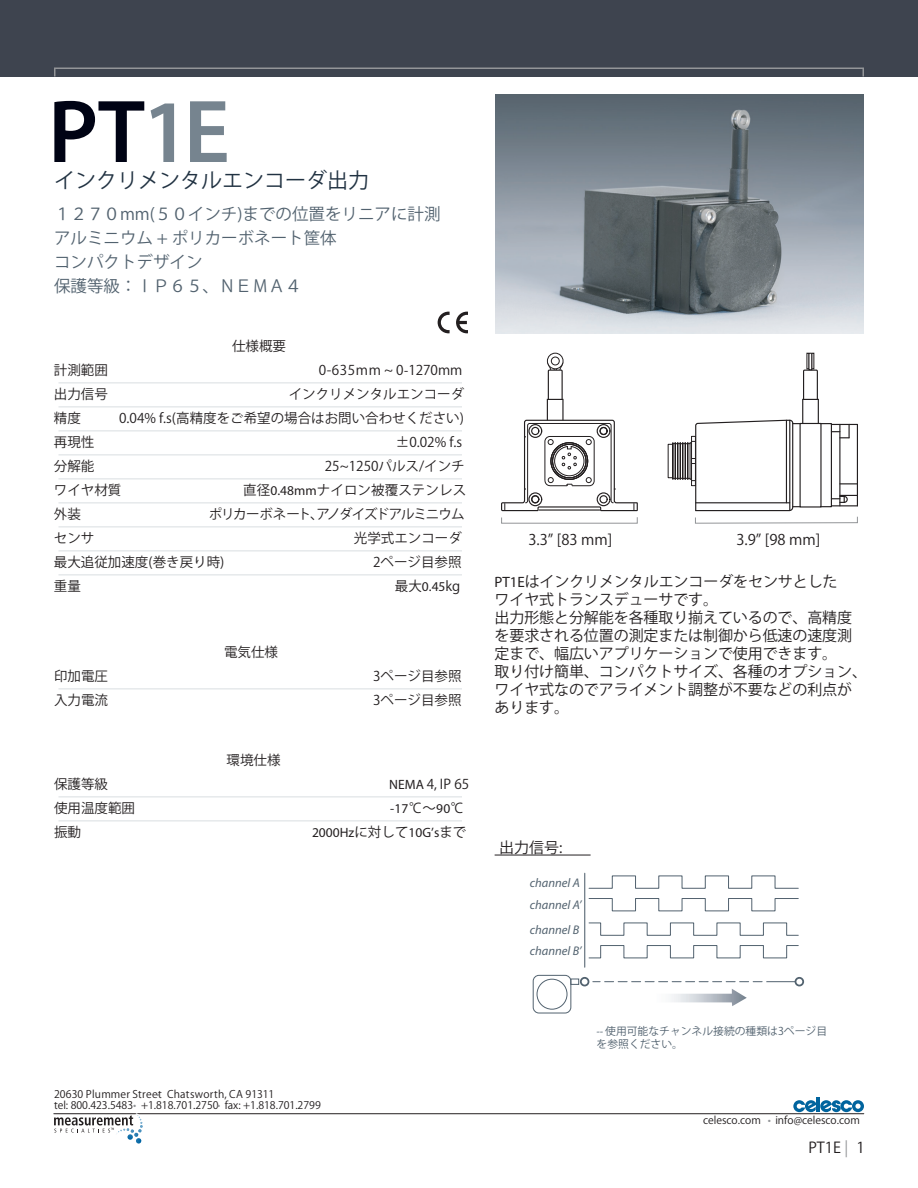
<style>
.page{position:relative;width:918px;height:1188px;background:#fff}
.page>*{position:absolute;margin:0;border:0;box-sizing:border-box;transform-origin:0 0}
.t1{font:600 90px "Myriad Pro";color:#000314}
.t2{font:21px "Koz Go Pro";color:#213242}
.t3{font:16.5px/24px "Koz Go Pro";color:#52626f}
.t4{font:15px/18px "Koz Go Pro";letter-spacing:-.005em;color:#231f20}
.t5{font:15px "Officina Sans";color:#231f20}
.t6{font:14.7px "Officina Sans";color:#231f20}
.t7{font:13.5px/24px "Koz Go Pro";color:#231f20}
.t8{font:13.5px "Myriad Pro";color:#231f20}
.t9{font:13.5px "Koz Go Pro";letter-spacing:-.08em;color:#231f20}
.t10{font:italic 12.6px/22px "Myriad Pro";color:#52626f}
.t11{font:10.8px/12.9px "Koz Go Pro";color:#52626f}
.t12{font:10.5px "Officina Sans";color:#231f20}
.t13{font:10.5px "Officina Sans";letter-spacing:.02em;color:#231f20}
.t14{font:500 10.5px "Helvetica Neue";color:#231f20}
.s1{color:#76848f}
.s2{font-family:"Myriad Pro"}
.s3{font-family:"Koz Go Pro"}
.s4{color:#939598}
.s5{font-family:"Myriad Pro";font-style:italic}
</style>
<div class="page">
<hr style="left:54px;top:1113px;width:810px;height:1px;background:#231f20">
<hr style="left:817px;top:1098px;width:3px;height:14px;background:#00649e">
<svg style="left:793px;top:1100px;width:71px;height:12px"></svg>
<svg style="left:54px;top:1113px;width:89px;height:31px"></svg>
<hr style="left:495px;top:855px;width:96px;height:1px;background:#231f20">
<img style="left:495px;top:94px;width:369px;height:240px">
<div style="left:0;top:0;width:918px;height:76px;background:#3e444f"></div>
<hr style="left:585px;top:873px;width:1px;height:94px;background:#52626f">
<svg style="left:588px;top:875px;width:211px;height:14px"></svg>
<svg style="left:588px;top:898px;width:211px;height:14px"></svg>
<svg style="left:588px;top:922px;width:211px;height:14px"></svg>
<svg style="left:588px;top:945px;width:211px;height:14px"></svg>
<svg style="left:671px;top:989px;width:76px;height:17px"></svg>
<div style="left:533px;top:975px;width:38px;height:38px;border:1px solid #52626f;border-radius:6px"></div>
<div style="left:537px;top:979px;width:30px;height:31px;border:1px solid #52626f;border-radius:50%"></div>
<div style="left:570px;top:979px;width:9px;height:6px;border:1px solid #52626f"></div>
<div style="left:580px;top:977px;width:9px;height:9px;border:2px solid #52626f;border-radius:50%"></div>
<div style="left:795px;top:977px;width:9px;height:9px;border:2px solid #52626f;border-radius:50%"></div>
<hr style="left:766px;top:981px;width:30px;height:1px;background:#52626f">
<svg style="left:593px;top:981px;width:169px;height:1px"></svg>
<div style="left:501px;top:517px;width:137px;height:7px;background:#fff;border:1px solid #939598"></div>
<div style="left:547px;top:399px;width:17px;height:22px;border:1px solid #231f20"></div>
<svg style="left:547px;top:364px;width:16px;height:37px"></svg>
<svg style="left:547px;top:353px;width:17px;height:16px"></svg>
<div style="left:802px;top:399px;width:17px;height:25px;border:1px solid #231f20"></div>
<div style="left:551px;top:357px;width:9px;height:8px;border:1px solid #231f20;border-radius:50%"></div>
<svg style="left:802px;top:353px;width:17px;height:48px"></svg>
<svg style="left:672px;top:419px;width:186px;height:105px"></svg>
<svg style="left:501px;top:419px;width:137px;height:93px"></svg>
<svg style="left:438px;top:312px;width:12px;height:21px"></svg>
<svg style="left:456px;top:312px;width:12px;height:21px"></svg>
<hr style="left:58px;top:382px;width:404px;height:1px;background:#d9dfe1">
<hr style="left:58px;top:406px;width:404px;height:1px;background:#d9dfe1">
<hr style="left:58px;top:430px;width:404px;height:1px;background:#d9dfe1">
<hr style="left:58px;top:454px;width:404px;height:1px;background:#d9dfe1">
<hr style="left:58px;top:478px;width:404px;height:1px;background:#d9dfe1">
<hr style="left:58px;top:502px;width:404px;height:1px;background:#d9dfe1">
<hr style="left:58px;top:526px;width:404px;height:1px;background:#d9dfe1">
<hr style="left:58px;top:550px;width:404px;height:1px;background:#d9dfe1">
<hr style="left:58px;top:574px;width:404px;height:1px;background:#d9dfe1">
<hr style="left:58px;top:688px;width:404px;height:1px;background:#d9dfe1">
<hr style="left:58px;top:796px;width:404px;height:1px;background:#d9dfe1">
<hr style="left:58px;top:820px;width:404px;height:1px;background:#d9dfe1">
<div style="left:54px;top:68px;width:810px;height:9px;border:2px solid #939598"></div>
<h1 class="t1" style="left:48px;top:75px;width:183px">PT<span class="s1">1E</span></h1>
<h2 class="t2" style="left:54px;top:166px;width:316px">インクリメンタルエンコーダ出力</h2>
<p class="t3" style="left:54px;top:202px;width:388px">１２７０mm(５０インチ)までの位置をリニアに計測アルミニウム + ポリカーボネート筐体<br>コンパクトデザイン<br>保護等級：ＩＰ６５、ＮＥＭＡ４</p>
<p class="t7" style="left:232px;top:334px;width:55px">仕様概要</p>
<p class="t7" style="left:54px;top:358px;width:55px">計測範囲</p>
<p class="t7" style="left:319px;top:358px;width:145px">0-635mm ~ 0<span class="s2">-</span>1270mm</p>
<p class="t7" style="left:54px;top:382px;width:55px">出力信号</p>
<p class="t7" style="left:289px;top:382px;width:177px">インクリメンタルエンコーダ</p>
<p class="t7" style="left:54px;top:406px;width:28px">精度</p>
<p class="t7" style="left:119px;top:406px;width:346px">0.04% f.s(高精度をご希望の場合はお問い合わせください)</p>
<p class="t7" style="left:54px;top:430px;width:42px">再現性</p>
<p class="t7" style="left:396px;top:430px;width:68px">±0.02% f.s</p>
<p class="t7" style="left:54px;top:454px;width:42px">分解能</p>
<p class="t7" style="left:325px;top:454px;width:141px">25~1250パルス/インチ</p>
<p class="t7" style="left:54px;top:478px;width:69px">ワイヤ材質</p>
<p class="t7" style="left:243px;top:478px;width:225px">直径<span class="s2">0.48mm</span>ナイロン被覆ステンレス</p>
<p class="t7" style="left:54px;top:502px;width:42px">外装センサ</p>
<p class="t9" style="left:209px;top:505px;width:257px">ポリカーボネート、アノダイズドアルミニウム</p>
<p class="t7" style="left:354px;top:526px;width:109px">光学式エンコーダ</p>
<p class="t7" style="left:54px;top:550px;width:172px">最大追従加速度(巻き戻り時)</p>
<p class="t7" style="left:373px;top:550px;width:90px">2ページ目参照</p>
<p class="t7" style="left:54px;top:574px;width:28px">重量</p>
<p class="t7" style="left:395px;top:574px;width:67px">最大<span class="s2">0.45</span>kg</p>
<p class="t7" style="left:224px;top:640px;width:55px">電気仕様</p>
<p class="t7" style="left:54px;top:664px;width:56px">印加電圧</p>
<p class="t7" style="left:373px;top:664px;width:90px">3ページ目参照</p>
<p class="t7" style="left:54px;top:688px;width:56px">入力電流</p>
<p class="t7" style="left:373px;top:688px;width:90px">3ページ目参照</p>
<p class="t7" style="left:227px;top:748px;width:55px">環境仕様</p>
<p class="t7" style="left:54px;top:772px;width:55px">保護等級</p>
<p class="t8" style="left:389px;top:776px;width:82px">NEMA <span class="s3">4</span>, <span class="s3">IP 65</span></p>
<p class="t7" style="left:54px;top:796px;width:82px">使用温度範囲</p>
<p class="t8" style="left:390px;top:800px;width:76px">-17<span class="s3">℃～</span>90<span class="s3">℃</span></p>
<p class="t7" style="left:54px;top:820px;width:28px">振動</p>
<p class="t8" style="left:312px;top:824px;width:156px">2000Hz<span class="s3">に対して</span>10G’s<span class="s3">まで</span></p>
<p class="t6" style="left:528px;top:531px;width:85px">3.3” [83 mm]</p>
<p class="t6" style="left:737px;top:531px;width:85px">3.9” [98 mm]</p>
<p class="t4" style="left:495px;top:573px;width:374px"><span class="s2">PT1E</span>はインクリメンタルエンコーダをセンサとした<br>ワイヤ式トランスデューサです。<br>出力形態と分解能を各種取り揃えているので、高精度を要求される位置の測定または制御から低速の速度測定まで、幅広いアプリケーションで使用できます。<br>取り付け簡単、コンパクトサイズ、各種のオプション、ワイヤ式なのでアライメント調整が不要などの利点があります。</p>
<p class="t5" style="left:499px;top:839px;width:65px">出力信号:</p>
<p class="t10" style="left:530px;top:872px;width:53px">channel A channel A’</p>
<p class="t10" style="left:530px;top:919px;width:53px;line-height:21.1px">channel B channel B’</p>
<p class="t13" style="left:54px;top:1088px;width:222px">20630 Plummer Stree<span class="s4">•</span>t Chatsworth, CA 91311</p>
<p class="t12" style="left:54px;top:1099px;width:268px">tel: 800.423.5483 <span class="s4">•</span> +1.818.701.2750 <span class="s4">•</span> fax: +1.818.701.2799</p>
<p class="t11" style="left:597px;top:1025px;width:232px"><span class="s5">--</span> 使用可能なチャンネル接続の種類は3ページ目を参照ください。</p>
<p class="t14" style="left:703px;top:1114px;width:158px">celesco.com <span class="s4">•</span> info@celesco.com</p>
<p class="t5" style="left:808px;top:1139px;width:58px">PT1E <span class="s4">|</span> 1</p>
</div>
